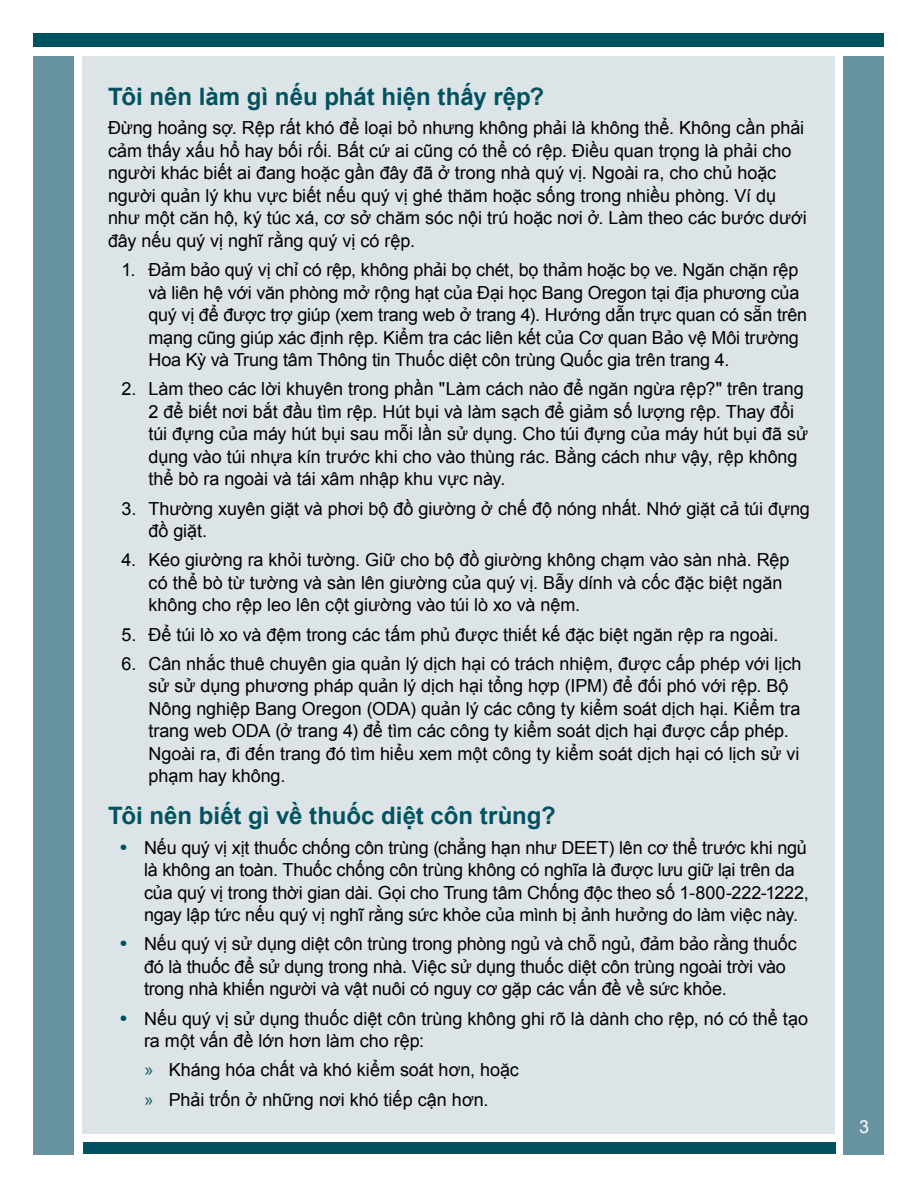
<style>
.page{position:relative;width:918px;height:1188px;background:#fff}
.page>*{position:absolute;margin:0;border:0;box-sizing:border-box;transform-origin:0 0}
.sub_title{font:700 24px "Arial";color:#005260}
.body{font:18px/22.5px "Arial";letter-spacing:-.005em;color:#000}
.Bullet_body{font:18px/22.5px "Arial";letter-spacing:-.01em;color:#000}
.bullet_body_2{font:18px "Arial";letter-spacing:-.005em;color:#000}
.t1{font:18px "Arial";color:#fff}
.s1{font-weight:700;font-size:19.5px;color:#005260}
.s2{font-family:"Myriad Pro";font-size:19.5px;color:#005260}
</style>
<div class="page">
<div style="left:83px;top:56px;width:752px;height:1078px;background:#dde4e7"></div>
<div style="left:34px;top:56px;width:40px;height:1098px;background:#67929f"></div>
<div style="left:844px;top:56px;width:40px;height:1098px;background:#67929f"></div>
<div style="left:83px;top:1143px;width:752px;height:11px;background:#005260"></div>
<div style="left:34px;top:34px;width:850px;height:13px;background:#005260"></div>
<h2 class="sub_title" style="left:108px;top:81px;width:438px">Tôi nên làm gì nếu phát hiện thấy rệp?</h2>
<p class="body" style="left:108px;top:117px;width:700px">Đừng hoảng sợ. Rệp rất khó để loại bỏ nhưng không phải là không thể. Không cần phải cảm thấy xấu hổ hay bối rối. Bất cứ ai cũng có thể có rệp. Điều quan trọng là phải cho người khác biết ai đang hoặc gần đây đã ở trong nhà quý vị. Ngoài ra, cho chủ hoặc người quản lý khu vực biết nếu quý vị ghé thăm hoặc sống trong nhiều phòng. Ví dụ như một căn hộ, ký túc xá, cơ sở chăm sóc nội trú hoặc nơi ở. Làm theo các bước dưới đây nếu quý vị nghĩ rằng quý vị có rệp.</p>
<p class="body" style="left:148px;top:259px;width:660px;text-indent:-27px">1. Đảm bảo quý vị chỉ có rệp, không phải bọ chét, bọ thảm hoặc bọ ve. Ngăn chặn rệp và liên hệ với văn phòng mở rộng hạt của Đại học Bang Oregon tại địa phương của quý vị để được trợ giúp (xem trang web ở trang 4). Hướng dẫn trực quan có sẵn trên mạng cũng giúp xác định rệp. Kiểm tra các liên kết của Cơ quan Bảo vệ Môi trường Hoa Kỳ và Trung tâm Thông tin Thuốc diệt côn trùng Quốc gia trên trang 4.</p>
<p class="body" style="left:148px;top:378px;width:661px;text-indent:-27px">2. Làm theo các lời khuyên trong phần "Làm cách nào để ngăn ngừa rệp?" trên trang 2 để biết nơi bắt đầu tìm rệp. Hút bụi và làm sạch để giảm số lượng rệp. Thay đổi túi đựng của máy hút bụi sau mỗi lần sử dụng. Cho túi đựng của máy hút bụi đã sử dụng vào túi nhựa kín trước khi cho vào thùng rác. Bằng cách như vậy, rệp không thể bò ra ngoài và tái xâm nhập khu vực này.</p>
<p class="body" style="left:148px;top:497px;width:663px;text-indent:-27px">3. Thường xuyên giặt và phơi bộ đồ giường ở chế độ nóng nhất. Nhớ giặt cả túi đựng đồ giặt.</p>
<p class="body" style="left:148px;top:549px;width:643px;text-indent:-27px">4. Kéo giường ra khỏi tường. Giữ cho bộ đồ giường không chạm vào sàn nhà. Rệp có thể bò từ tường và sàn lên giường của quý vị. Bẫy dính và cốc đặc biệt ngăn không cho rệp leo lên cột giường vào túi lò xo và nệm.</p>
<p class="body" style="left:122px;top:623px;width:658px">5. Để túi lò xo và đệm trong các tấm phủ được thiết kế đặc biệt ngăn rệp ra ngoài.</p>
<p class="body" style="left:148px;top:653px;width:655px;text-indent:-27px">6. Cân nhắc thuê chuyên gia quản lý dịch hại có trách nhiệm, được cấp phép với lịch sử sử dụng phương pháp quản lý dịch hại tổng hợp (IPM) để đối phó với rệp. Bộ Nông nghiệp Bang Oregon (ODA) quản lý các công ty kiểm soát dịch hại. Kiểm tra trang web ODA (ở trang 4) để tìm các công ty kiểm soát dịch hại được cấp phép.<br>Ngoài ra, đi đến trang đó tìm hiểu xem một công ty kiểm soát dịch hại có lịch sử vi phạm hay không.</p>
<h2 class="sub_title" style="left:108px;top:800px;width:449px">Tôi nên biết gì về thuốc diệt côn trùng?</h2>
<p class="Bullet_body" style="left:144px;top:836px;width:666px;text-indent:-24px"><span class="s1">•</span> Nếu quý vị xịt thuốc chống côn trùng (chẳng hạn như DEET) lên cơ thể trước khi ngủ là không an toàn. Thuốc chống côn trùng không có nghĩa là được lưu giữ lại trên da của quý vị trong thời gian dài. Gọi cho Trung tâm Chống độc theo số 1-800-222-1222, ngay lập tức nếu quý vị nghĩ rằng sức khỏe của mình bị ảnh hưởng do làm việc này.</p>
<p class="Bullet_body" style="left:144px;top:933px;width:654px;text-indent:-24px"><span class="s1">•</span> Nếu quý vị sử dụng diệt côn trùng trong phòng ngủ và chỗ ngủ, đảm bảo rằng thuốc đó là thuốc để sử dụng trong nhà. Việc sử dụng thuốc diệt côn trùng ngoài trời vào trong nhà khiến người và vật nuôi có nguy cơ gặp các vấn đề về sức khỏe.</p>
<p class="Bullet_body" style="left:144px;top:1007px;width:666px;text-indent:-24px"><span class="s1">•</span> Nếu quý vị sử dụng thuốc diệt côn trùng không ghi rõ là dành cho rệp, nó có thể tạo ra một vấn đề lớn hơn làm cho rệp:</p>
<p class="bullet_body_2" style="left:145px;top:1058px;width:376px"><span class="s2">»</span> Kháng hóa chất và khó kiểm soát hơn, hoặc</p>
<p class="bullet_body_2" style="left:145px;top:1088px;width:345px"><span class="s2">»</span> Phải trốn ở những nơi khó tiếp cận hơn.</p>
<p class="t1" style="left:859px;top:1114px;width:12px">3</p>
</div>
